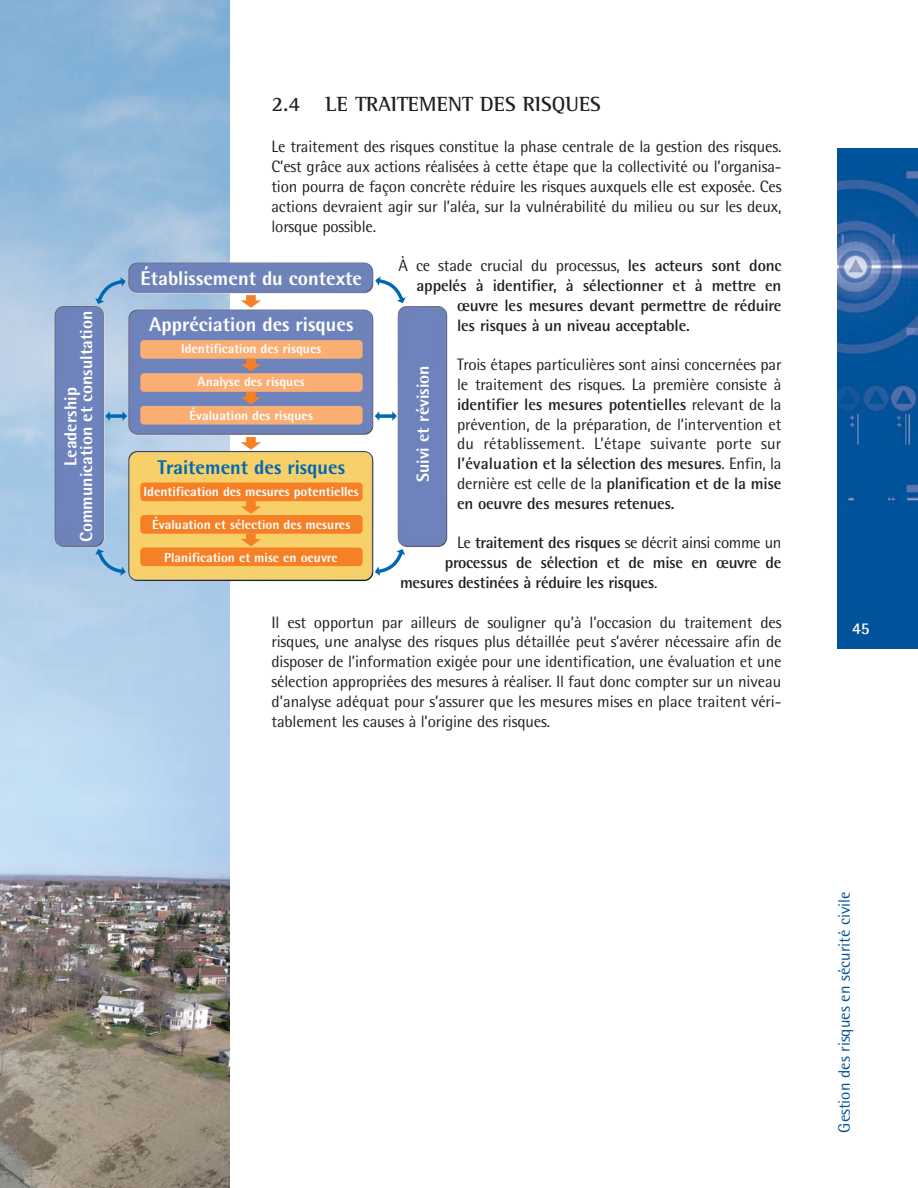
<style>
.page{position:relative;width:918px;height:1188px;background:#fff}
.page>*{position:absolute;margin:0;border:0;box-sizing:border-box;transform-origin:0 0}
.t1{font:700 21px "Rotis Semi Serif";color:#221f1f}
.t2{font:800 19.8px "Rotis Semi Sans";color:#fff}
.t3{font:800 19.8px "Rotis Semi Sans";color:#0067b1}
.t4{font:800 17.4px "Rotis Semi Sans";color:#fff}
.t5{font:16.5px/19.8px "Rotis Semi Sans";letter-spacing:-.01em;color:#221f1f;text-align:justify}
.t6{font:700 16.5px "Rotis Semi Sans";letter-spacing:-.01em;color:#221f1f}
.t7{font:16.5px "Rotis Semi Sans";color:#005199}
.t8{font:700 16.5px "Rotis Semi Sans";color:#fff}
.t9{font:800 13.2px "Rotis Semi Sans";color:#fff}
.s1{font-weight:700}
.s2{font-weight:400}
</style>
<div class="page">
<img style="left:0;top:0;width:230px;height:1188px">
<img style="left:837px;top:148px;width:81px;height:500px">
<img style="left:54px;top:262px;width:393px;height:319px">
<div style="left:140px;top:340px;width:223px;height:19px;background:#faae74;border-radius:4px"></div>
<div style="left:140px;top:373px;width:223px;height:19px;background:#faae74;border-radius:4px"></div>
<div style="left:140px;top:406px;width:223px;height:19px;background:#faae74;border-radius:4px"></div>
<div style="left:140px;top:483px;width:223px;height:18px;background:#f58025;border-radius:4px"></div>
<div style="left:140px;top:515px;width:223px;height:19px;background:#f58025;border-radius:4px"></div>
<div style="left:140px;top:548px;width:223px;height:18px;background:#f58025;border-radius:4px"></div>
<svg style="left:375px;top:411px;width:22px;height:10px"></svg>
<svg style="left:375px;top:276px;width:31px;height:27px"></svg>
<svg style="left:375px;top:549px;width:30px;height:27px"></svg>
<svg style="left:105px;top:411px;width:22px;height:10px"></svg>
<svg style="left:95px;top:277px;width:31px;height:27px"></svg>
<svg style="left:95px;top:549px;width:31px;height:27px"></svg>
<svg style="left:241px;top:534px;width:20px;height:12px"></svg>
<svg style="left:241px;top:501px;width:20px;height:13px"></svg>
<svg style="left:241px;top:437px;width:20px;height:13px"></svg>
<svg style="left:241px;top:392px;width:20px;height:12px"></svg>
<svg style="left:241px;top:359px;width:20px;height:12px"></svg>
<svg style="left:241px;top:295px;width:20px;height:13px"></svg>
<p class="t4" style="left:80px;top:542px;width:233px;rotate:-90deg">Communication et consultation</p>
<p class="t4" style="left:64px;top:466px;width:80px;rotate:-90deg">Leadership</p>
<p class="t1" style="left:272px;top:96px;width:331px">2.4 LE TRAITEMENT DES RISQUES</p>
<p class="t5" style="left:272px;top:139px;width:512px">Le traitement des risques constitue la phase centrale de la gestion des risques.<br>C’est grâce aux actions réalisées à cette étape que la collectivité ou l’organisa&shy;tion pourra de façon concrète réduire les risques auxquels elle est exposée. Ces actions devraient agir sur l’aléa, sur la vulnérabilité du milieu ou sur les deux, lorsque possible.</p>
<p class="t5" style="left:399px;top:257px;width:384px">À ce stade crucial du processus, <span class="s1">les acteurs sont donc</span></p>
<p class="t6" style="left:417px;top:280px;width:366px">appelés à identifier, à sélectionner et à mettre en</p>
<p class="t6" style="left:457px;top:299px;width:326px">œuvre les mesures devant permettre de réduire</p>
<p class="t6" style="left:457px;top:319px;width:234px">les risques à un niveau acceptable.</p>
<p class="t5" style="left:457px;top:356px;width:326px">Trois étapes particulières sont ainsi concernées par le traitement des risques. La première consiste à <span class="s1">identifier les mesures potentielles</span> relevant de la prévention, de la préparation, de l’intervention et du rétablissement. L’étape suivante porte sur <span class="s1">l’évaluation et la sélection des mesures</span>. Enfin, la dernière est celle de la <span class="s1">planification et de la mise en oeuvre des mesures retenues.</span></p>
<p class="t5" style="left:457px;top:535px;width:326px">Le <span class="s1">traitement des risques</span> se décrit ainsi comme un</p>
<p class="t6" style="left:445px;top:557px;width:338px">processus de sélection et de mise en œuvre de</p>
<p class="t6" style="left:400px;top:577px;width:259px">mesures destinées à réduire les risques<span class="s2">.</span></p>
<p class="t5" style="left:271px;top:614px;width:512px">Il est opportun par ailleurs de souligner qu’à l’occasion du traitement des risques, une analyse des risques plus détaillée peut s’avérer nécessaire afin de disposer de l’information exigée pour une identification, une évaluation et une sélection appropriées des mesures à réaliser. Il faut donc compter sur un niveau d’analyse adéquat pour s’assurer que les mesures mises en place traitent véri&shy;tablement les causes à l’origine des risques.</p>
<p class="t2" style="left:140px;top:271px;width:223px">Établissement du contexte</p>
<p class="t2" style="left:149px;top:318px;width:206px">Appréciation des risques</p>
<p class="t9" style="left:181px;top:344px;width:142px">Identification des risques</p>
<p class="t4" style="left:417px;top:482px;width:118px;rotate:-90deg">Suivi et révision</p>
<p class="t9" style="left:198px;top:377px;width:109px">Analyse des risques</p>
<p class="t9" style="left:189px;top:411px;width:125px">Évaluation des risques</p>
<p class="t3" style="left:157px;top:461px;width:189px">Traitement des risques</p>
<p class="t9" style="left:143px;top:487px;width:217px">Identification des mesures potentielles</p>
<p class="t9" style="left:152px;top:519px;width:200px">Évaluation et sélection des mesures</p>
<p class="t9" style="left:164px;top:552px;width:175px">Planification et mise en oeuvre</p>
<p class="t8" style="left:852px;top:622px;width:19px">45</p>
<p class="t7" style="left:838px;top:1132px;width:243px;rotate:-90deg">Gestion des risques en sécurité civile</p>
</div>
